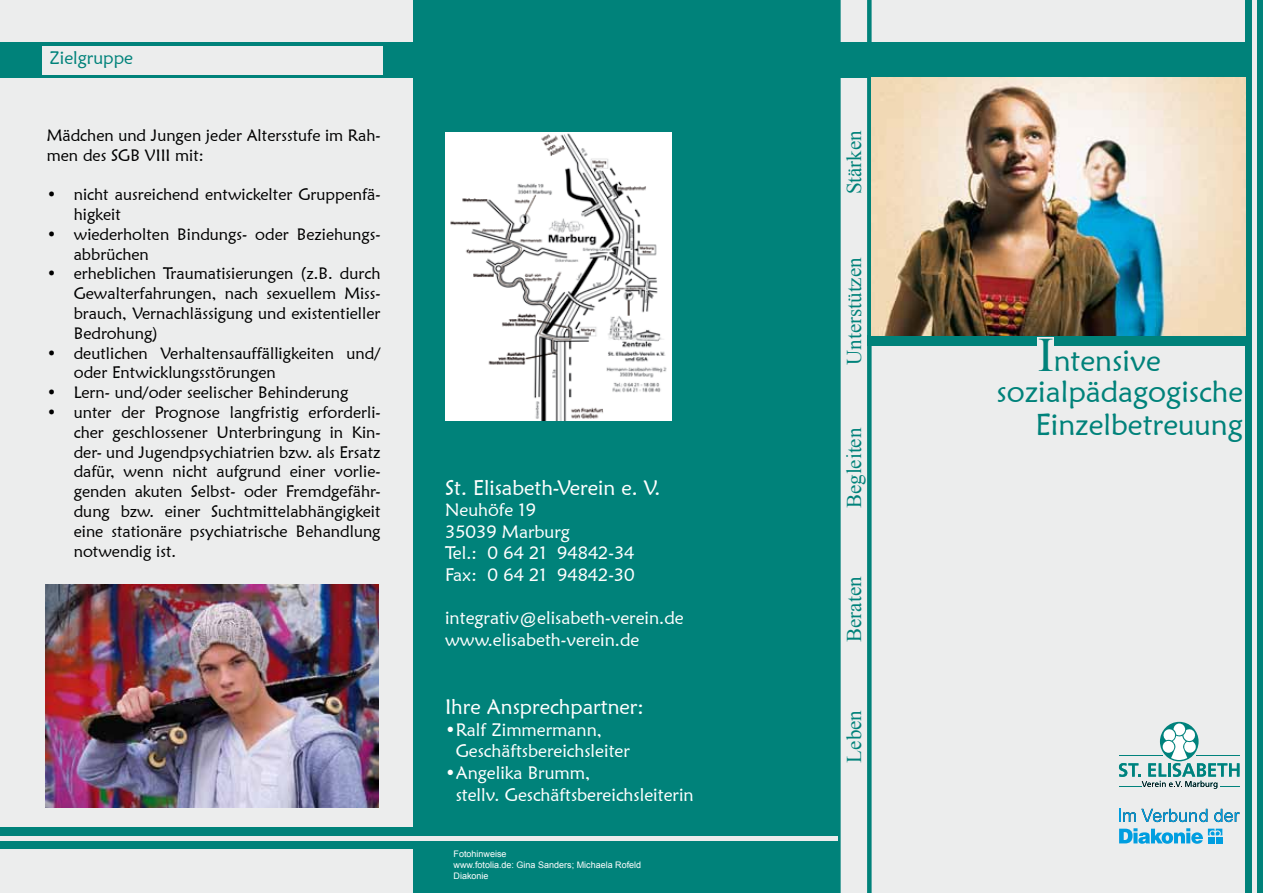
<style>
.page{position:relative;width:1263px;height:893px;background:#eceded}
.page>*{position:absolute;margin:0;border:0;box-sizing:border-box;transform-origin:0 0}
.t1{font:30px "Maiandra GD";color:#00827a}
.t2{font:21px "Maiandra GD";color:#fff}
.t3{font:21px "Times New Roman";color:#00827a}
.t4{font:18px/21.6px "Maiandra GD";color:#fff}
.t5{font:18px "Maiandra GD";color:#00827a}
.t6{font:16.5px/19.8px "Maiandra GD";color:#000}
.t7{font:9px/10.8px "Arial";color:#fff}
.s1{font-family:"Times New Roman";font-size:48px}
</style>
<div class="page">
<svg style="left:1119px;top:722px;width:120px;height:67px"></svg>
<div style="left:0;top:827px;width:837px;height:22px;background:#00827a"></div>
<div style="left:1245px;top:0;width:18px;height:893px;background:linear-gradient(to bottom,#00827a,#00827a)"></div>
<svg style="left:838px;top:0;width:33px;height:893px"></svg>
<div style="left:867px;top:336px;width:388px;height:10px;background:#00827a"></div>
<hr style="left:1252px;top:0;width:4px;height:893px;background:#eceded">
<div style="left:0;top:43px;width:1250px;height:35px;background:#00827a"></div>
<svg style="left:1119px;top:828px;width:103px;height:16px"></svg>
<svg style="left:1119px;top:809px;width:88px;height:13px"></svg>
<svg style="left:1214px;top:809px;width:26px;height:13px"></svg>
<div style="left:1038px;top:338px;width:16px;height:43px;background:#eceded"></div>
<div style="left:43px;top:46px;width:340px;height:28px;background:#eceded"></div>
<div style="left:413px;top:0;width:425px;height:893px;background:#00827a"></div>
<img style="left:445px;top:133px;width:226px;height:288px">
<hr style="left:0;top:836px;width:837px;height:4px;background:#eceded">
<img style="left:871px;top:78px;width:374px;height:258px">
<img style="left:45px;top:584px;width:334px;height:223px">
<p class="t5" style="left:50px;top:47px;width:85px">Zielgruppe</p>
<p class="t6" style="left:47px;top:125px;width:335px">Mädchen und Jungen jeder Altersstufe im Rah&shy;men des SGB VIII mit:</p>
<p class="t6" style="left:74px;top:184px;width:308px;text-indent:-27px">• nicht ausreichend entwickelter Gruppenfä&shy;higkeit</p>
<p class="t6" style="left:74px;top:224px;width:308px;text-indent:-27px">• wiederholten Bindungs- oder Beziehungs&shy;abbrüchen</p>
<p class="t6" style="left:74px;top:263px;width:308px;text-align:justify;text-indent:-27px">• erheblichen Traumatisierungen (z.B. durch Gewalterfahrungen, nach sexuellem Miss&shy;brauch, Vernachlässigung und existentieller Bedrohung)</p>
<p class="t6" style="left:74px;top:343px;width:308px;text-indent:-27px">• deutlichen Verhaltensauffälligkeiten und/ oder Entwicklungsstörungen</p>
<p class="t6" style="left:47px;top:382px;width:303px">• Lern- und/oder seelischer Behinderung</p>
<p class="t6" style="left:74px;top:402px;width:308px;text-align:justify;text-indent:-27px">• unter der Prognose langfristig erforderli&shy;cher geschlossener Unterbringung in Kin&shy;der- und Jugendpsychiatrien bzw. als Ersatz dafür, wenn nicht aufgrund einer vorlie&shy;genden akuten Selbst- oder Fremdgefähr&shy;dung bzw. einer Suchtmittelabhängigkeit eine stationäre psychiatrische Behandlung notwendig ist.</p>
<p class="t2" style="left:445px;top:474px;width:217px">St. Elisabeth-Verein e. V.</p>
<p class="t4" style="left:445px;top:499px;width:191px">Neuhöfe 19<br>35039 Marburg<br>Tel.: 0 64 21 94842-34<br>Fax: 0 64 21 94842-30</p>
<p class="t4" style="left:445px;top:607px;width:240px">integrativ@elisabeth-verein.de www.elisabeth-verein.de</p>
<p class="t2" style="left:445px;top:694px;width:200px">Ihre Ansprechpartner:</p>
<p class="t4" style="left:456px;top:718px;width:176px;text-indent:-11px">•Ralf Zimmermann,<br>Geschäftsbereichsleiter</p>
<p class="t4" style="left:456px;top:762px;width:240px;text-indent:-11px">•Angelika Brumm,<br>stellv. Geschäftsbereichsleiterin</p>
<p class="t7" style="left:454px;top:848px;width:189px">Fotohinweise<br>www.fotolia.de: Gina Sanders; Michaela Rofeld<br>Diakonie</p>
<p class="t3" style="left:840px;top:194px;width:66px;rotate:-90deg">Stärken</p>
<p class="t3" style="left:840px;top:365px;width:109px;rotate:-90deg">Unterstützen</p>
<p class="t3" style="left:840px;top:508px;width:82px;rotate:-90deg">Begleiten</p>
<p class="t3" style="left:840px;top:642px;width:67px;rotate:-90deg">Beraten</p>
<p class="t3" style="left:840px;top:763px;width:54px;rotate:-90deg">Leben</p>
<h1 class="t1" style="left:1038px;top:342px;width:125px"><span class="s1">I</span>ntensive</h1>
<h1 class="t1" style="left:996px;top:373px;width:248px">sozialpädagogische</h1>
<h1 class="t1" style="left:1035px;top:406px;width:209px">Einzelbetreuung</h1>
</div>
